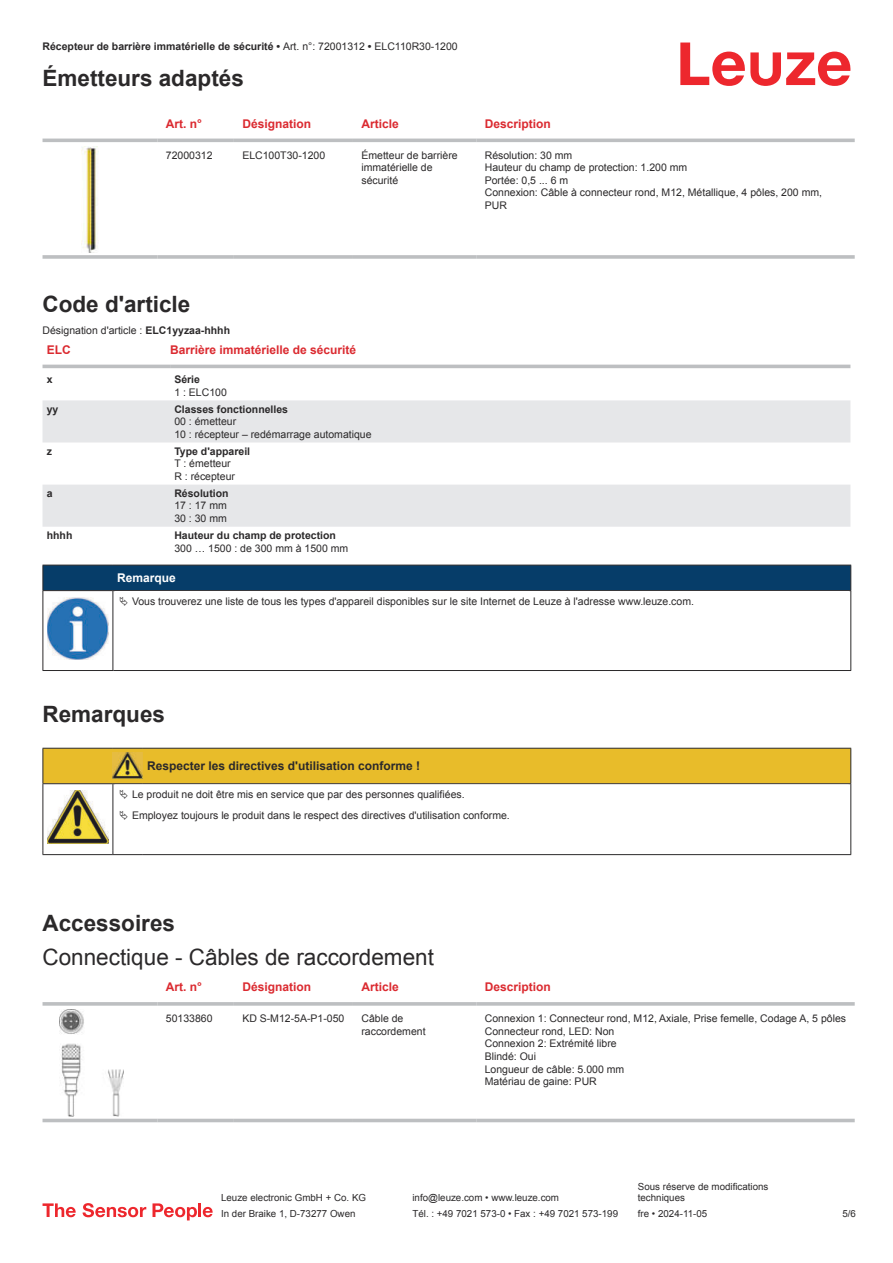
<style>
.page{position:relative;width:893px;height:1263px;background:#fff}
.page>*{position:absolute;margin:0;border:0;box-sizing:border-box;transform-origin:0 0}
.t1{font:700 22.5px "Arial";color:#2b292a}
.t2{font:22.5px "Arial";color:#2b292a}
.t3{font:700 12px "Arial";color:#db2a30}
.t4{font:700 12px "Arial";color:#2b292a}
.t5{font:700 12px "Arial";color:#fff}
.t6{font:10.5px/12.6px "Arial";color:#2b292a}
.t7{font:700 10.5px "Arial";color:#2b292a}
.t8{font:9.75px/11.7px "Arial";color:#2b292a}
.s1{font-weight:400}
.s2{font-weight:700}
</style>
<div class="page">
<svg style="left:680px;top:43px;width:170px;height:43px"></svg>
<svg style="left:43px;top:138px;width:812px;height:107px"></svg>
<hr style="left:43px;top:139px;width:114px;height:3px;background:#bdbfc1">
<hr style="left:157px;top:139px;width:77px;height:3px;background:#bdbfc1">
<hr style="left:234px;top:139px;width:119px;height:3px;background:#bdbfc1">
<hr style="left:353px;top:139px;width:123px;height:3px;background:#bdbfc1">
<hr style="left:476px;top:139px;width:379px;height:3px;background:#bdbfc1">
<svg style="left:43px;top:255px;width:114px;height:4px"></svg>
<hr style="left:157px;top:255px;width:77px;height:4px;background:#c7c8ca">
<hr style="left:234px;top:255px;width:119px;height:4px;background:#bdbfc1">
<svg style="left:353px;top:255px;width:123px;height:4px"></svg>
<hr style="left:476px;top:255px;width:379px;height:4px;background:#c7c8ca">
<img style="left:82px;top:146px;width:19px;height:107px">
<div style="left:43px;top:364px;width:807px;height:5px;background:#ebecec"></div>
<svg style="left:43px;top:400px;width:807px;height:127px;fill:#e6e7e9"></svg>
<hr style="left:43px;top:365px;width:127px;height:3px;background:#bdbfc1">
<hr style="left:170px;top:365px;width:680px;height:3px;background:#bdbfc1">
<svg style="left:43px;top:1009px;width:812px;height:114px"></svg>
<svg style="left:43px;top:1002px;width:114px;height:4px"></svg>
<svg style="left:157px;top:1002px;width:77px;height:4px"></svg>
<svg style="left:234px;top:1002px;width:119px;height:4px"></svg>
<svg style="left:353px;top:1002px;width:123px;height:4px"></svg>
<svg style="left:476px;top:1002px;width:379px;height:4px;background:#c3c5c7"></svg>
<hr style="left:43px;top:1119px;width:114px;height:3px;background:#bdbfc1">
<hr style="left:157px;top:1119px;width:77px;height:3px;background:#bdbfc1">
<hr style="left:234px;top:1119px;width:119px;height:3px;background:#bdbfc1">
<hr style="left:353px;top:1119px;width:123px;height:3px;background:#bdbfc1">
<hr style="left:476px;top:1119px;width:379px;height:3px;background:#bdbfc1">
<img style="left:59px;top:1010px;width:65px;height:106px">
<svg style="left:43px;top:1203px;width:33px;height:14px"></svg>
<svg style="left:83px;top:1203px;width:63px;height:14px"></svg>
<svg style="left:153px;top:1203px;width:44px;height:17px"></svg>
<hr style="left:198px;top:1203px;width:3px;height:14px;background:#ed272d">
<svg style="left:203px;top:1207px;width:10px;height:10px"></svg>
<div style="left:43px;top:565px;width:808px;height:26px;background:#063d69"></div>
<hr style="left:113px;top:590px;width:738px;height:1px;background:#2b292a">
<hr style="left:43px;top:591px;width:1px;height:75px;background:#2b292a">
<hr style="left:113px;top:591px;width:1px;height:75px;background:#2b292a">
<hr style="left:850px;top:591px;width:1px;height:75px;background:#2b292a">
<hr style="left:43px;top:670px;width:70px;height:1px;background:#2b292a">
<hr style="left:113px;top:670px;width:738px;height:1px;background:#2b292a">
<img style="left:47px;top:597px;width:61px;height:63px">
<hr style="left:43px;top:784px;width:1px;height:66px;background:#2b292a">
<hr style="left:113px;top:784px;width:1px;height:66px;background:#2b292a">
<hr style="left:850px;top:784px;width:1px;height:66px;background:#2b292a">
<hr style="left:43px;top:854px;width:70px;height:1px;background:#2b292a">
<hr style="left:113px;top:854px;width:30px;height:1px;background:#2b292a">
<hr style="left:143px;top:854px;width:708px;height:1px;background:#2b292a">
<img style="left:47px;top:825px;width:61px;height:19px">
<svg style="left:43px;top:748px;width:808px;height:77px"></svg>
<p class="t7" style="left:43px;top:43px;width:417px">Récepteur de barrière immatérielle de sécurité • <span class="s1">Art. n°: 72001312</span> • <span class="s1">ELC110R30-1200</span></p>
<h1 class="t1" style="left:43px;top:70px;width:203px">Émetteurs adaptés</h1>
<p class="t3" style="left:166px;top:119px;width:38px">Art. n°</p>
<p class="t3" style="left:242px;top:119px;width:70px">Désignation</p>
<p class="t3" style="left:361px;top:119px;width:39px">Article</p>
<p class="t3" style="left:485px;top:119px;width:68px">Description</p>
<p class="t6" style="left:166px;top:150px;width:48px">72000312</p>
<p class="t6" style="left:242px;top:150px;width:84px">ELC100T30-1200</p>
<p class="t6" style="left:361px;top:150px;width:98px">Émetteur de barrière immatérielle de sécurité</p>
<p class="t6" style="left:485px;top:150px;width:339px">Résolution: 30 mm<br>Hauteur du champ de protection: 1.200 mm<br>Portée: 0,5 ... 6 m<br>Connexion: Câble à connecteur rond, M12, Métallique, 4 pôles, 200 mm,<br>PUR</p>
<h1 class="t1" style="left:43px;top:295px;width:149px">Code d'article</h1>
<p class="t6" style="left:43px;top:325px;width:189px">Désignation d'article : <span class="s2">ELC1yyzaa-hhhh</span></p>
<p class="t3" style="left:47px;top:345px;width:25px">ELC</p>
<p class="t3" style="left:170px;top:345px;width:188px">Barrière immatérielle de sécurité</p>
<p class="t7" style="left:47px;top:375px;width:7px">x</p>
<p class="t7" style="left:174px;top:375px;width:27px">Série</p>
<p class="t6" style="left:174px;top:387px;width:54px">1 : ELC100</p>
<p class="t7" style="left:47px;top:405px;width:13px">yy</p>
<p class="t7" style="left:174px;top:405px;width:115px">Classes fonctionnelles</p>
<p class="t6" style="left:174px;top:416px;width:199px">00 : émetteur<br>10 : récepteur – redémarrage automatique</p>
<p class="t7" style="left:47px;top:447px;width:7px">z</p>
<p class="t7" style="left:174px;top:447px;width:77px">Type d'appareil</p>
<p class="t6" style="left:174px;top:458px;width:62px">T : émetteur<br>R : récepteur</p>
<p class="t7" style="left:47px;top:489px;width:7px">a</p>
<p class="t7" style="left:174px;top:489px;width:56px">Résolution</p>
<p class="t6" style="left:174px;top:500px;width:54px">17 : 17 mm<br>30 : 30 mm</p>
<p class="t7" style="left:47px;top:531px;width:27px">hhhh</p>
<p class="t7" style="left:174px;top:531px;width:163px">Hauteur du champ de protection</p>
<p class="t6" style="left:174px;top:542px;width:175px">300 … 1500 : de 300 mm à 1500 mm</p>
<p class="t5" style="left:117px;top:573px;width:60px">Remarque</p>
<p class="t6" style="left:132px;top:596px;width:563px">Vous trouverez une liste de tous les types d'appareil disponibles sur le site Internet de Leuze à l'adresse www.leuze.com.</p>
<h1 class="t1" style="left:43px;top:705px;width:124px">Remarques</h1>
<p class="t4" style="left:147px;top:761px;width:274px">Respecter les directives d'utilisation conforme !</p>
<p class="t6" style="left:132px;top:786px;width:379px;line-height:20.2px">Le produit ne doit être mis en service que par des personnes qualifiées.<br>Employez toujours le produit dans le respect des directives d'utilisation conforme.</p>
<h1 class="t1" style="left:43px;top:915px;width:134px">Accessoires</h1>
<h1 class="t2" style="left:43px;top:949px;width:393px">Connectique - Câbles de raccordement</h1>
<p class="t3" style="left:166px;top:982px;width:38px">Art. n°</p>
<p class="t3" style="left:242px;top:982px;width:70px">Désignation</p>
<p class="t3" style="left:361px;top:982px;width:39px">Article</p>
<p class="t3" style="left:485px;top:982px;width:68px">Description</p>
<p class="t6" style="left:166px;top:1013px;width:48px">50133860</p>
<p class="t6" style="left:242px;top:1013px;width:104px">KD S-M12-5A-P1- 050</p>
<p class="t6" style="left:361px;top:1013px;width:66px">Câble de raccordement</p>
<p class="t6" style="left:485px;top:1013px;width:363px">Connexion 1: Connecteur rond, M12, Axiale, Prise femelle, Codage A, 5 pôles<br>Connecteur rond, LED: Non<br>Connexion 2: Extrémité libre<br>Blindé: Oui<br>Longueur de câble: 5.000 mm<br>Matériau de gaine: PUR</p>
<p class="t8" style="left:221px;top:1193px;width:146px">Leuze electronic GmbH + Co. KG</p>
<p class="t8" style="left:412px;top:1193px;width:148px">info@leuze.com • www.leuze.com</p>
<p class="t8" style="left:638px;top:1181px;width:132px">Sous réserve de modifications techniques</p>
<p class="t8" style="left:221px;top:1209px;width:136px">In der Braike 1, D-73277 Owen</p>
<p class="t8" style="left:412px;top:1209px;width:207px">Tél. : +49 7021 573-0 • Fax : +49 7021 573-199</p>
<p class="t8" style="left:638px;top:1209px;width:71px">fre • 2024-11-05</p>
<p class="t8" style="left:842px;top:1209px;width:15px">5 /6</p>
</div>
